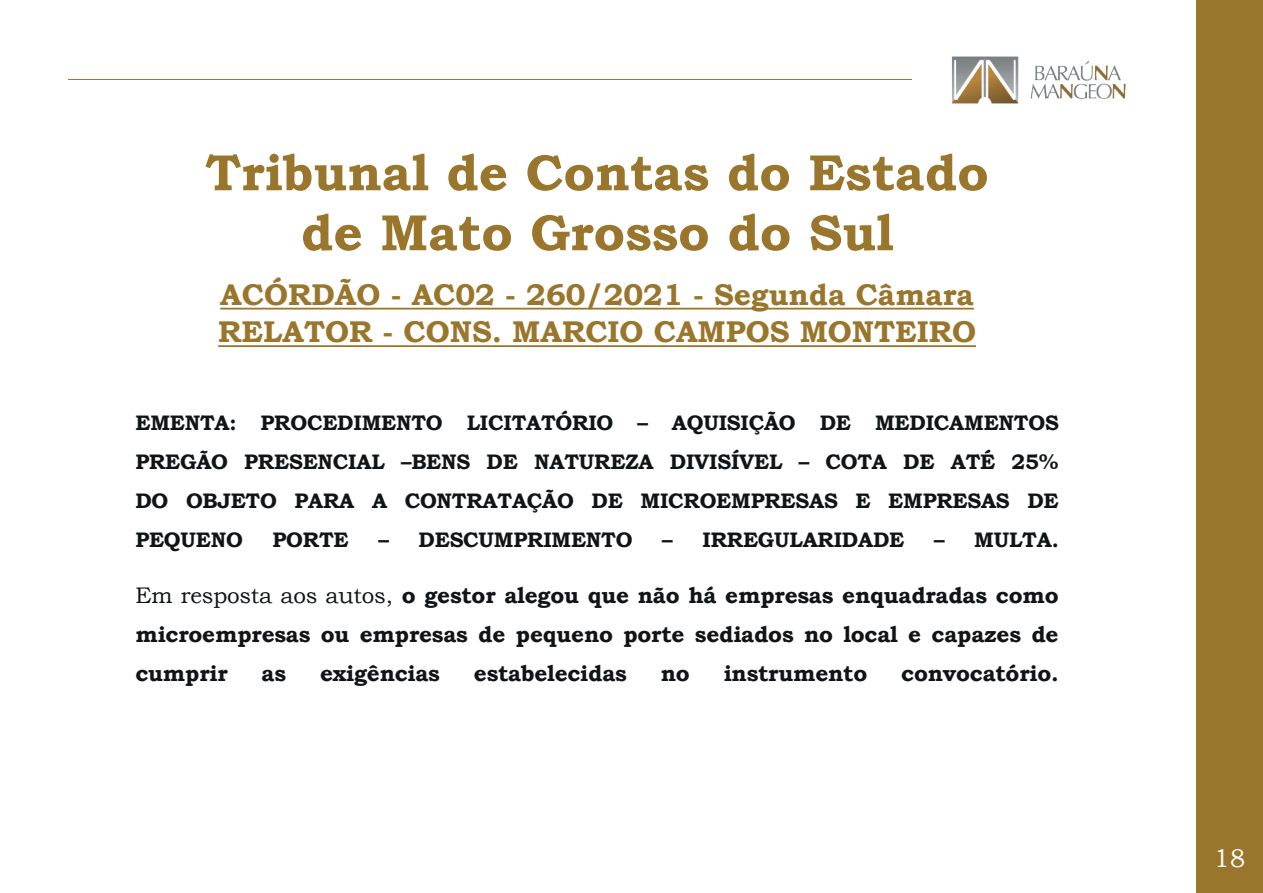
<style>
.page{position:relative;width:1263px;height:893px;background:#fff}
.page>*{position:absolute;margin:0;border:0;box-sizing:border-box;transform-origin:0 0}
.t1{font:700 51px/60px "Bookman Old Style";color:#9a762c;text-align:center}
.t2{font:700 30px/37.5px "Bookman Old Style";color:#9a762c}
.t3{font:25.5px "Bookman Old Style";color:#fff}
.t4{font:700 22.5px/39px "Bookman Old Style";letter-spacing:-.01em;color:#111416;text-align:justify}
.t5{font:700 21px/39px "Bookman Old Style";letter-spacing:-.01em;color:#111416;text-align:justify}
.s1{font-weight:400}
</style>
<div class="page">
<div style="left:1196px;top:0;width:67px;height:893px;background:#9a762c"></div>
<img style="left:952px;top:56px;width:174px;height:47px">
<hr style="left:68px;top:79px;width:843px;height:1px;background:#9a762c">
<hr style="left:220px;top:308px;width:754px;height:2px;background:#9a762c">
<hr style="left:218px;top:345px;width:758px;height:2px;background:#9a762c">
<h1 class="t1" style="left:205px;top:142px;width:785px">Tribunal de Contas do Estado de Mato Grosso do Sul</h1>
<h2 class="t2" style="left:218px;top:276px;width:759px">ACÓRDÃO - AC02 - 260/2021 - Segunda Câmara<br>RELATOR - CONS. MARCIO CAMPOS MONTEIRO</h2>
<p class="t5" style="left:135px;top:403px;width:925px">EMENTA: PROCEDIMENTO LICITATÓRIO – AQUISIÇÃO DE MEDICAMENTOS PREGÃO PRESENCIAL –BENS DE NATUREZA DIVISÍVEL – COTA DE ATÉ 25% DO OBJETO PARA A CONTRATAÇÃO DE MICROEMPRESAS E EMPRESAS DE PEQUENO</p>
<p class="t5" style="left:273px;top:520px;width:78px">PORTE</p>
<p class="t5" style="left:378px;top:520px;width:256px">– DESCUMPRIMENTO</p>
<p class="t5" style="left:662px;top:520px;width:244px">– IRREGULARIDADE</p>
<p class="t5" style="left:934px;top:520px;width:126px">– MULTA.</p>
<p class="t4" style="left:135px;top:576px;width:925px"><span class="s1">Em resposta aos autos,</span> o gestor alegou que não há empresas enquadradas como microempresas ou empresas de pequeno porte sediados no local e capazes de cumprir</p>
<p class="t4" style="left:262px;top:654px;width:26px">as</p>
<p class="t4" style="left:320px;top:654px;width:121px">exigências</p>
<p class="t4" style="left:474px;top:654px;width:154px">estabelecidas</p>
<p class="t4" style="left:661px;top:654px;width:31px">no</p>
<p class="t4" style="left:724px;top:654px;width:145px">instrumento</p>
<p class="t4" style="left:901px;top:654px;width:159px">convocatório.</p>
<p class="t3" style="left:1214px;top:842px;width:33px">18</p>
</div>
